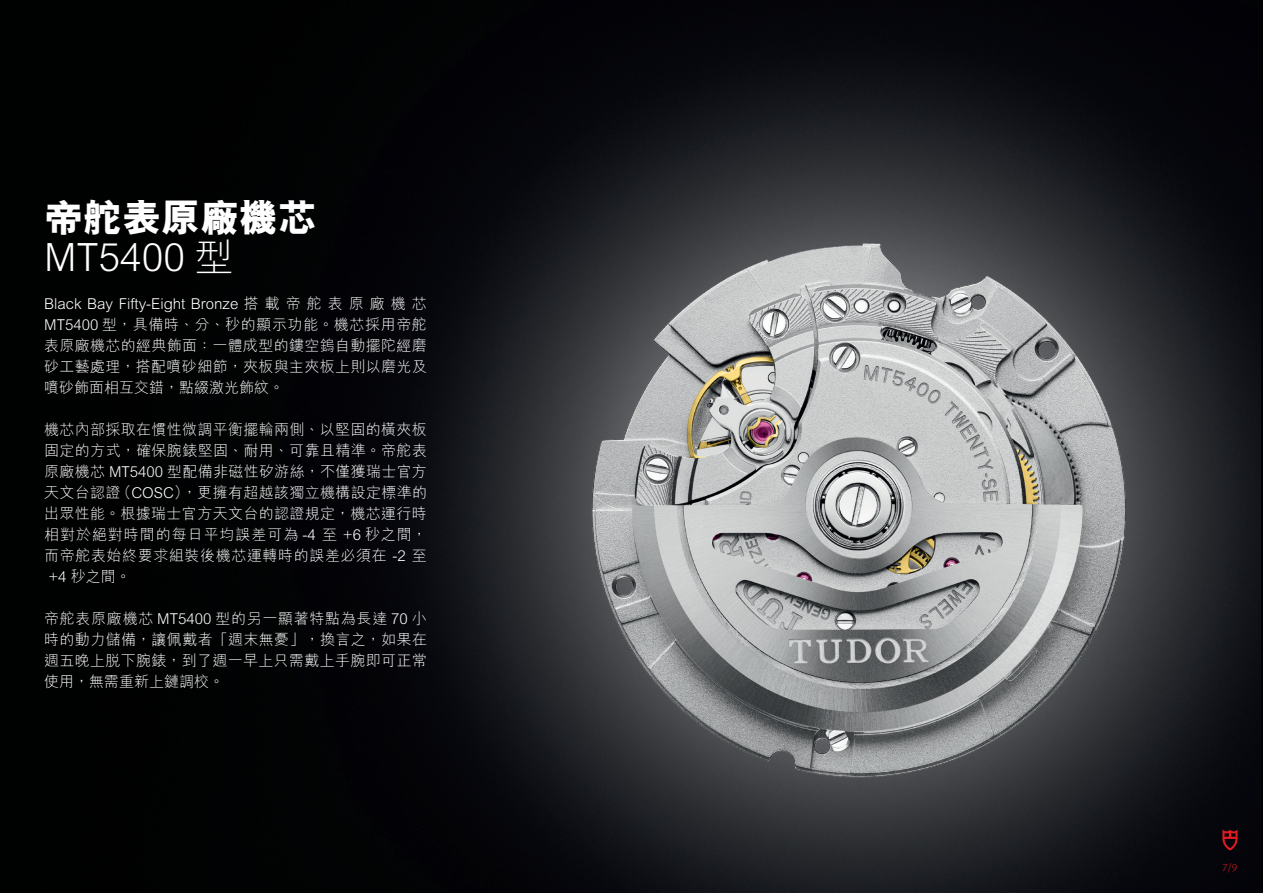
<style>
.page{position:relative;width:1263px;height:893px;background:#fff}
.page>*{position:absolute;margin:0;border:0;box-sizing:border-box;transform-origin:0 0}
.TC_-_Subheading_-_Bo{font:800 39px "M Hei HK";color:#fff}
.TC_-_Subheading_-_Li{font:300 39px "M Hei HK";color:#fff}
.TC_-_Body{font:300 15px/21px "M Hei HK";letter-spacing:.025em;color:#fff;text-align:justify}
.t1{font:300 10.5px "Meta Pro";color:#e21a21}
</style>
<div class="page">
<img style="left:0;top:0;width:1260px;height:893px">
<img style="left:530px;top:168px;width:667px;height:657px">
<svg style="left:1222px;top:829px;width:15px;height:21px"></svg>
<p class="TC_-_Subheading_-_Bo" style="left:44px;top:191px;width:274px">帝舵表原廠機芯</p>
<p class="TC_-_Subheading_-_Li" style="left:44px;top:229px;width:191px">MT5400 型</p>
<p class="TC_-_Body" style="left:44px;top:293px;width:384px">Black Bay Fifty-Eight Bronze 搭載帝舵表原廠機芯MT5400 型，具備時、分、秒的顯示功能。機芯採用帝舵表原廠機芯的經典飾面：一體成型的鏤空鎢自動擺陀經磨砂工藝處理，搭配噴砂細節，夾板與主夾板上則以磨光及噴砂飾面相互交錯，點綴激光飾紋。</p>
<p class="TC_-_Body" style="left:44px;top:419px;width:384px">機芯內部採取在慣性微調平衡擺輪兩側、以堅固的橫夾板固定的方式，確保腕錶堅固、耐用、可靠且精準。帝舵表原廠機芯 MT5400 型配備非磁性矽游絲，不僅獲瑞士官方天文台認證（COSC），更擁有超越該獨立機構設定標準的出眾性能。根據瑞士官方天文台的認證規定，機芯運行時相對於絕對時間的每日平均誤差可為 -4 至 +6 秒之間，而帝舵表始終要求組裝後機芯運轉時的誤差必須在 -2 至+4 秒之間。</p>
<p class="TC_-_Body" style="left:44px;top:608px;width:384px">帝舵表原廠機芯 MT5400 型的另一顯著特點為長達 70 小時的動力儲備，讓佩戴者「週末無憂」，換言之，如果在週五晚上脫下腕錶，到了週一早上只需戴上手腕即可正常使用，無需重新上鏈調校。</p>
<p class="t1" style="left:1223px;top:860px;width:16px">7/9</p>
</div>
